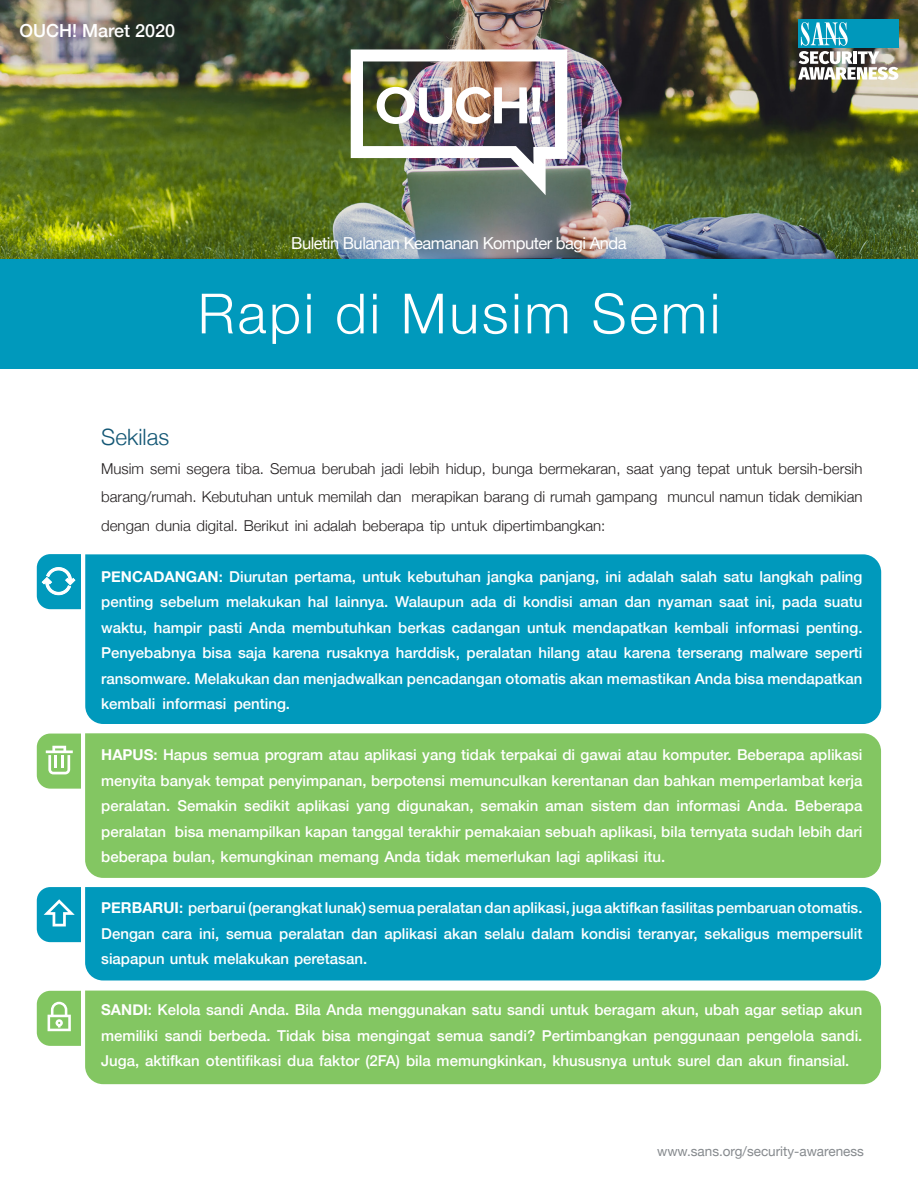
<style>
.page{position:relative;width:918px;height:1188px;background:#fff}
.page>*{position:absolute;margin:0;border:0;box-sizing:border-box;transform-origin:0 0}
.t1{font:300 55.5px "Helvetica Neue";letter-spacing:.05em;color:#fff}
.indents{font:300 22.5px "Helvetica Neue";color:#135775}
.t2{font:500 18px "Helvetica Neue";color:#fff}
.t3{font:16.5px "Helvetica Neue";letter-spacing:-.03em;color:#fff}
.indents-2{font:500 15px/25.5px "Helvetica Neue";color:#fff;text-align:right}
.indents-3{font:300 15px/28.5px "Helvetica Neue";color:#231f20;text-align:right}
.t4{font:13.5px "Helvetica Neue";color:#868a8e}
.s1{font-weight:700}
</style>
<div class="page">
<div style="left:85px;top:991px;width:796px;height:93px;background:#83c662"></div>
<div style="left:85px;top:887px;width:796px;height:94px;background:#0099bc"></div>
<div style="left:85px;top:733px;width:796px;height:145px;background:#83c662"></div>
<div style="left:85px;top:554px;width:796px;height:170px;background:#0099bc"></div>
<img style="left:0;top:0;width:918px;height:259px">
<img style="left:351px;top:50px;width:216px;height:145px">
<div style="left:798px;top:19px;width:100px;height:29px;background:#0098bb"></div>
<img style="left:798px;top:22px;width:100px;height:58px">
<div style="left:0;top:259px;width:918px;height:110px;background:#0099bc"></div>
<svg style="left:37px;top:554px;width:44px;height:55px;background:#27a8c6"></svg>
<svg style="left:37px;top:734px;width:44px;height:55px;background:#97cf7c"></svg>
<svg style="left:37px;top:887px;width:44px;height:55px;background:#1fa5c4"></svg>
<svg style="left:37px;top:991px;width:44px;height:55px;background:#95ce79"></svg>
<p class="t2" style="left:19px;top:16px;width:157px">OUCH! Maret 2020</p>
<p class="t3" style="left:291px;top:231px;width:337px">Buletin Bulanan Keamanan Komputer bagi Anda</p>
<p class="t1" style="left:198px;top:269px;width:524px">Rapi di Musim Semi</p>
<p class="indents" style="left:101px;top:419px;width:69px">Sekilas</p>
<p class="indents-3" style="left:101px;top:453px;width:763px">Musim semi segera tiba. Semua berubah jadi lebih hidup, bunga bermekaran, saat yang tepat untuk bersih-bersih muncul namun tidak demikian</p>
<p class="indents-3" style="left:101px;top:481px;width:506px;text-align:left">barang/rumah. Kebutuhan untuk memilah dan<br>dengan dunia digital. Berikut ini adalah beberapa tip untuk dipertimbangkan:</p>
<p class="indents-2" style="left:101px;top:562px;width:763px"><span class="s1">PENCADANGAN</span>: Diurutan pertama, untuk kebutuhan jangka panjang, ini adalah salah satu langkah paling suatu</p>
<p class="indents-3" style="left:411px;top:481px;width:248px">merapikan barang di rumah gampang</p>
<p class="indents-2" style="left:101px;top:588px;width:54px">penting</p>
<p class="indents-2" style="left:101px;top:613px;width:763px">waktu, hampir pasti Anda membutuhkan berkas cadangan untuk mendapatkan kembali informasi penting.</p>
<p class="indents-2" style="left:815px;top:639px;width:49px">seperti</p>
<p class="indents-2" style="left:160px;top:588px;width:60px">sebelum</p>
<p class="indents-2" style="left:226px;top:588px;width:77px">melakukan</p>
<p class="indents-2" style="left:308px;top:588px;width:22px">hal</p>
<p class="indents-2" style="left:335px;top:588px;width:55px">lainnya.</p>
<p class="indents-2" style="left:395px;top:588px;width:70px">Walaupun</p>
<p class="indents-2" style="left:471px;top:588px;width:27px">ada</p>
<p class="indents-2" style="left:503px;top:588px;width:14px">di</p>
<p class="indents-2" style="left:523px;top:588px;width:51px">kondisi</p>
<p class="indents-2" style="left:625px;top:588px;width:28px">dan</p>
<p class="indents-2" style="left:755px;top:588px;width:22px">ini,</p>
<p class="indents-2" style="left:782px;top:588px;width:37px">pada</p>
<p class="indents-2" style="left:719px;top:588px;width:31px">saat</p>
<p class="indents-2" style="left:580px;top:588px;width:40px">aman</p>
<p class="indents-2" style="left:658px;top:588px;width:56px">nyaman</p>
<p class="indents-2" style="left:101px;top:639px;width:132px">Penyebabnya bisa</p>
<p class="indents-2" style="left:101px;top:664px;width:763px">ransomware. Melakukan dan menjadwalkan pencadangan otomatis akan memastikan Anda bisa mendapatkan</p>
<p class="indents-2" style="left:234px;top:690px;width:58px">penting.</p>
<p class="indents-2" style="left:238px;top:639px;width:83px">saja karena</p>
<p class="indents-2" style="left:326px;top:639px;width:135px">rusaknya harddisk,</p>
<p class="indents-2" style="left:467px;top:639px;width:67px">peralatan</p>
<p class="indents-2" style="left:538px;top:639px;width:43px">hilang</p>
<p class="indents-2" style="left:624px;top:639px;width:48px">karena</p>
<p class="indents-2" style="left:677px;top:639px;width:132px">terserang malware</p>
<p class="indents-2" style="left:587px;top:639px;width:32px">atau</p>
<p class="indents-2" style="left:101px;top:690px;width:56px">kembali</p>
<p class="indents-2" style="left:101px;top:741px;width:763px"><span class="s1">HAPUS</span>: Hapus semua program atau aplikasi yang tidak terpakai di gawai atau komputer. Beberapa aplikasi menyita banyak tempat penyimpanan, berpotensi memunculkan kerentanan dan bahkan memperlambat kerja<br>Beberapa</p>
<p class="indents-2" style="left:163px;top:690px;width:65px">informasi</p>
<p class="indents-2" style="left:177px;top:792px;width:61px">Semakin</p>
<p class="indents-2" style="left:101px;top:792px;width:71px">peralatan.</p>
<p class="indents-2" style="left:244px;top:792px;width:47px">sedikit</p>
<p class="indents-2" style="left:297px;top:792px;width:54px">aplikasi</p>
<p class="indents-2" style="left:397px;top:792px;width:78px">digunakan,</p>
<p class="indents-2" style="left:481px;top:792px;width:59px">semakin</p>
<p class="indents-2" style="left:591px;top:792px;width:47px">sistem</p>
<p class="indents-2" style="left:643px;top:792px;width:28px">dan</p>
<p class="indents-2" style="left:677px;top:792px;width:65px">informasi</p>
<p class="indents-2" style="left:748px;top:792px;width:42px">Anda.</p>
<p class="indents-2" style="left:356px;top:792px;width:35px">yang</p>
<p class="indents-2" style="left:545px;top:792px;width:40px">aman</p>
<p class="indents-2" style="left:101px;top:817px;width:566px;text-align:left">peralatan<br>beberapa bulan, kemungkinan memang Anda tidak memerlukan lagi aplikasi itu.</p>
<p class="indents-2" style="left:101px;top:894px;width:763px"><span class="s1">PERBARUI</span>: perbarui (perangkat lunak) semua peralatan dan aplikasi, juga aktifkan fasilitas pembaruan otomatis. mempersulit</p>
<p class="indents-2" style="left:175px;top:817px;width:689px">bisa menampilkan kapan tanggal terakhir pemakaian sebuah aplikasi, bila ternyata sudah lebih dari</p>
<p class="indents-2" style="left:101px;top:919px;width:267px;text-align:left">Dengan<br>siapapun untuk melakukan peretasan.</p>
<p class="indents-2" style="left:101px;top:996px;width:763px;text-align:justify"><span class="s1">SANDI</span>: Kelola sandi Anda. Bila Anda menggunakan satu sandi untuk beragam akun, ubah agar setiap akun memiliki sandi berbeda. Tidak bisa mengingat semua sandi? Pertimbangkan penggunaan pengelola sandi.<br>Juga, aktifkan otentifikasi dua faktor (2FA) bila memungkinkan, khususnya untuk surel dan akun finansial.</p>
<p class="indents-2" style="left:199px;top:919px;width:22px">ini,</p>
<p class="indents-2" style="left:279px;top:919px;width:67px">peralatan</p>
<p class="indents-2" style="left:351px;top:919px;width:28px">dan</p>
<p class="indents-2" style="left:384px;top:919px;width:54px">aplikasi</p>
<p class="indents-2" style="left:444px;top:919px;width:35px">akan</p>
<p class="indents-2" style="left:484px;top:919px;width:42px">selalu</p>
<p class="indents-2" style="left:532px;top:919px;width:44px">dalam</p>
<p class="indents-2" style="left:581px;top:919px;width:51px">kondisi</p>
<p class="indents-2" style="left:705px;top:919px;width:67px">sekaligus</p>
<p class="indents-2" style="left:638px;top:919px;width:61px">teranyar,</p>
<p class="indents-2" style="left:162px;top:919px;width:32px">cara</p>
<p class="indents-2" style="left:226px;top:919px;width:48px">semua</p>
<p class="t4" style="left:657px;top:1142px;width:208px">www.sans.org/security-awareness</p>
</div>
